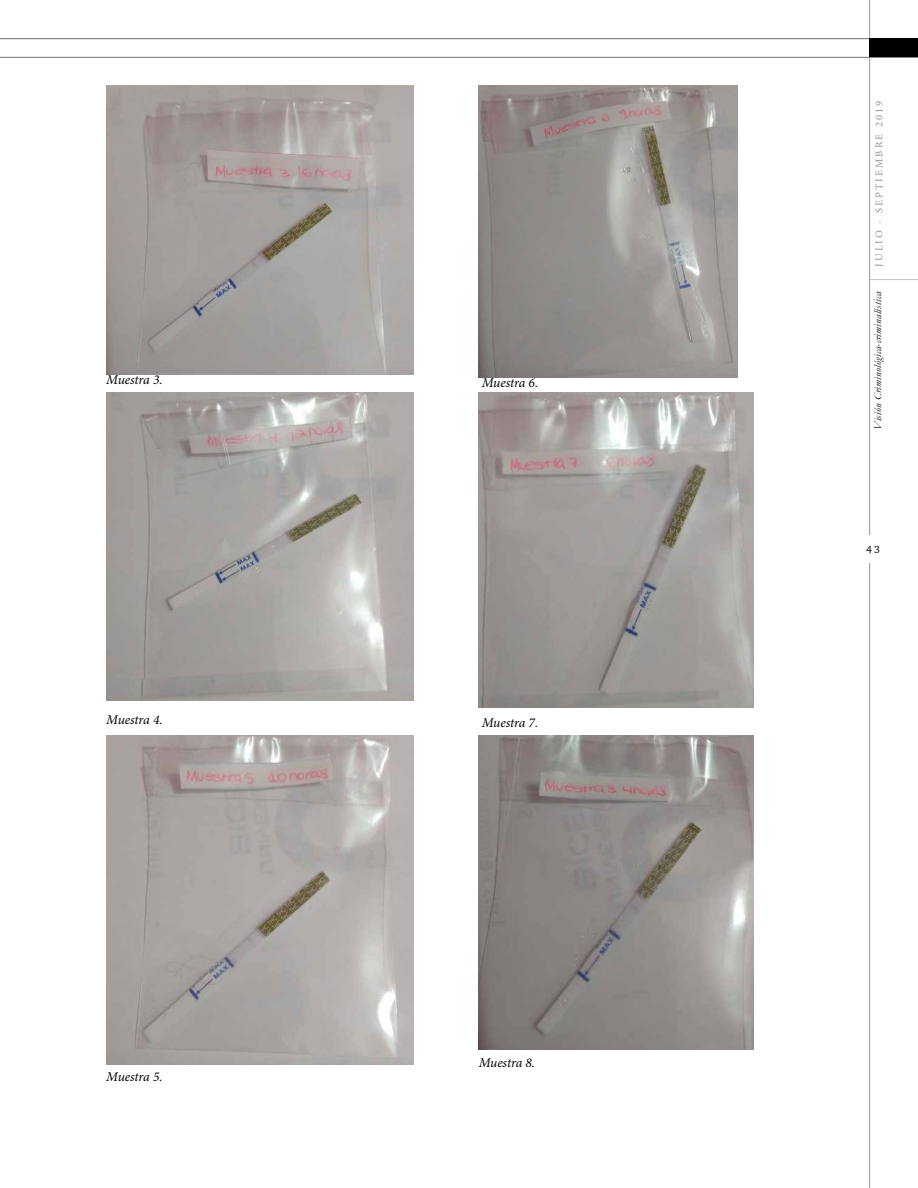
<style>
.page{position:relative;width:918px;height:1188px;background:#fff}
.page>*{position:absolute;margin:0;border:0;box-sizing:border-box;transform-origin:0 0}
.t1{font:italic 13.5px "Minion Pro";letter-spacing:-.01em;color:#000}
.t2{font:italic 10.5px "Garamond";color:#000}
.t3{font:10.5px "Minion Pro";letter-spacing:.2em;color:#939598}
.t4{font:10.5px "Charter ITC Std";color:#000}
</style>
<div class="page">
<hr style="left:870px;top:279px;width:48px;height:1px;background:#c4c6c8">
<hr style="left:0;top:57px;width:918px;height:1px;background:#6d6e71">
<hr style="left:0;top:38px;width:918px;height:1px;background:#6d6e71">
<hr style="left:869px;top:0;width:1px;height:535px;background:#939598">
<hr style="left:869px;top:563px;width:1px;height:625px;background:#939598">
<div style="left:870px;top:38px;width:48px;height:19px;background:#000"></div>
<img style="left:106px;top:85px;width:307px;height:289px">
<img style="left:106px;top:392px;width:307px;height:308px">
<img style="left:106px;top:735px;width:307px;height:329px">
<img style="left:479px;top:85px;width:259px;height:292px">
<img style="left:479px;top:392px;width:275px;height:315px">
<img style="left:479px;top:735px;width:275px;height:315px">
<p class="t1" style="left:106px;top:371px;width:58px">Muestra 3.</p>
<p class="t1" style="left:106px;top:711px;width:58px">Muestra 4.</p>
<p class="t1" style="left:106px;top:1067px;width:58px">Muestra 5.</p>
<p class="t1" style="left:482px;top:373px;width:58px">Muestra 6.</p>
<p class="t1" style="left:482px;top:714px;width:58px">Muestra 7.</p>
<p class="t1" style="left:479px;top:1054px;width:58px">Muestra 8.</p>
<p class="t3" style="left:872px;top:267px;width:168px;rotate:-90deg">JULIO - SEPTIEMBRE 2019</p>
<p class="t2" style="left:871px;top:430px;width:140px;rotate:-90deg">Visión Criminológica-criminalística</p>
<p class="t4" style="left:866px;top:543px;width:15px">43</p>
</div>
